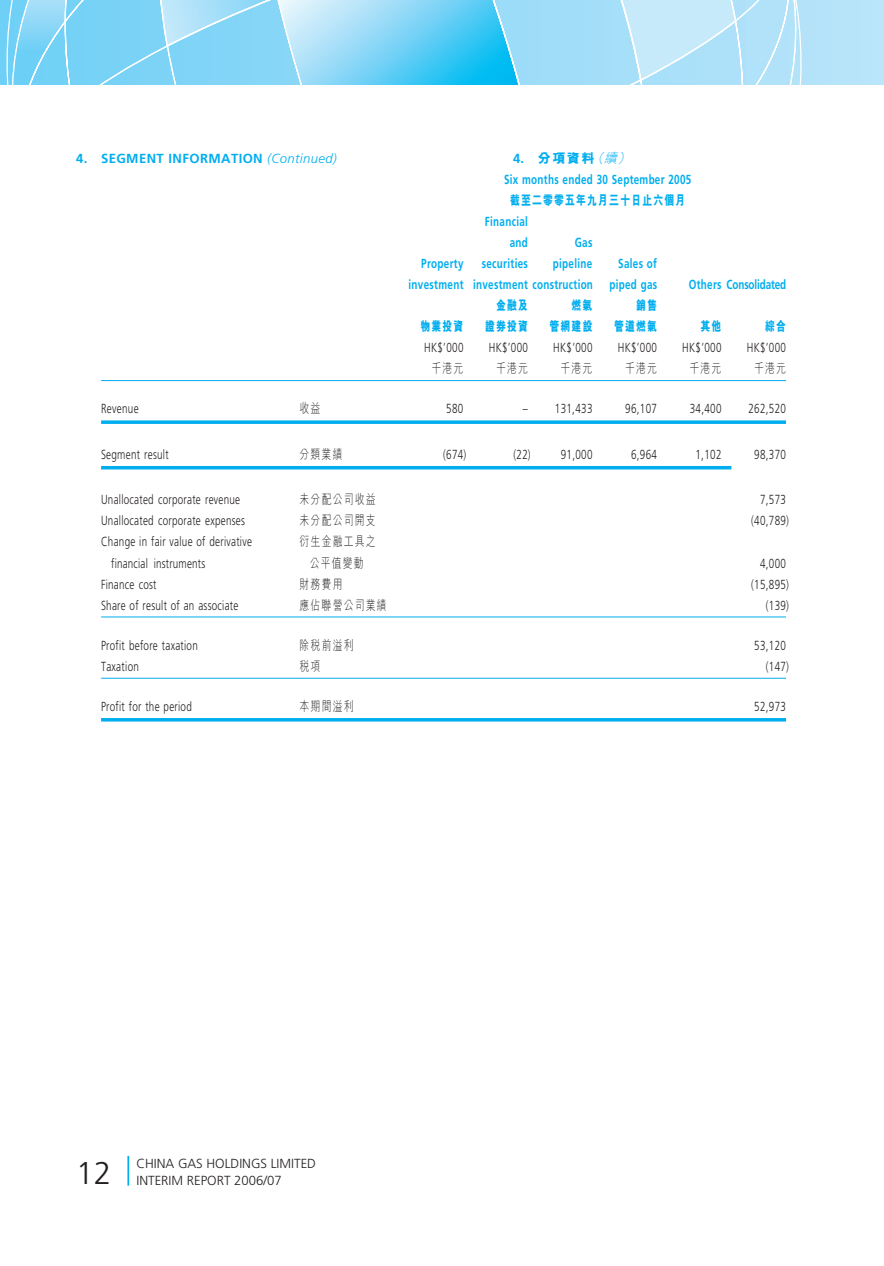
<style>
.page{position:relative;width:884px;height:1266px;background:#fff}
.page>*{position:absolute;margin:0;border:0;box-sizing:border-box;transform-origin:0 0}
.t1{font:300 31.5px "Frutiger";color:#231f20}
.t2{font:300 13.12px "Frutiger";letter-spacing:.025em;color:#231f20;scale:.75 1}
.t3{font:700 13.12px/21px "Frutiger";letter-spacing:.03em;color:#00aeef;text-align:right;scale:.75 1}
.t4{font:300 13.12px "M Hei";letter-spacing:.115em;color:#231f20;scale:.75 1}
.t5{font:300 13.12px/17.5px "Frutiger";color:#231f20}
.t6{font:800 13.12px "M Hei";letter-spacing:.115em;color:#00aeef;scale:.75 1}
.t7{font:700 13.12px "Frutiger";letter-spacing:.03em;color:#00aeef}
.t8{font:700 13.12px "Frutiger";letter-spacing:-.015em;color:#00aeef;scale:.75 1}
.t9{font:800 13.12px "M Hei";letter-spacing:.115em;color:#00aeef}
.s1{font-weight:300;font-style:italic}
.s2{font-family:"Frutiger";font-weight:700}
</style>
<div class="page">
<div style="left:0;top:0;width:884px;height:85px;background:#b6e4f9"></div>
<svg style="left:0;top:0;width:802px;height:85px"></svg>
<svg style="left:19px;top:0;width:770px;height:85px"></svg>
<svg style="left:642px;top:0;width:94px;height:85px"></svg>
<svg style="left:25px;top:0;width:617px;height:85px;background:#87d7f7"></svg>
<hr style="left:127px;top:1155px;width:2px;height:30px;background:#00aeef">
<hr style="left:101px;top:380px;width:685px;height:1px;background:#00aeef">
<svg style="left:101px;top:420px;width:685px;height:4px;background:#1eb7f0"></svg>
<hr style="left:101px;top:466px;width:630px;height:3px;background:#00aeef">
<hr style="left:101px;top:616px;width:685px;height:1px;background:#00aeef">
<hr style="left:101px;top:677px;width:685px;height:1px;background:#00aeef">
<hr style="left:101px;top:718px;width:685px;height:3px;background:#00aeef">
<p class="t7" style="left:76px;top:153px;width:262px">4. SEGMENT INFORMATION <span class="s1">(Continued)</span></p>
<p class="t9" style="left:513px;top:153px;width:122px"><span class="s2">4.</span> 分項資料<span class="s1">（續）</span></p>
<p class="t3" style="left:504px;top:170px;width:251px">Six months ended 30 September 2005</p>
<p class="t6" style="left:510px;top:195px;width:235px">截至二零零五年九月三十日止六個月</p>
<p class="t3" style="left:485px;top:212px;width:59px">Financial and</p>
<p class="t3" style="left:575px;top:233px;width:25px">Gas</p>
<p class="t3" style="left:421px;top:254px;width:58px">Property</p>
<p class="t3" style="left:482px;top:254px;width:63px">securities</p>
<p class="t3" style="left:553px;top:254px;width:54px">pipeline</p>
<p class="t3" style="left:618px;top:254px;width:53px">Sales of</p>
<p class="t3" style="left:408px;top:275px;width:247px">investment investment construction</p>
<p class="t3" style="left:609px;top:275px;width:65px">piped gas</p>
<p class="t8" style="left:688px;top:279px;width:131px">Others Consolidated</p>
<p class="t6" style="left:496px;top:300px;width:44px">金融及</p>
<p class="t6" style="left:571px;top:300px;width:29px">燃氣</p>
<p class="t6" style="left:636px;top:300px;width:29px">銷售</p>
<p class="t6" style="left:420px;top:321px;width:59px">物業投資</p>
<p class="t6" style="left:485px;top:321px;width:59px">證券投資</p>
<p class="t6" style="left:549px;top:321px;width:59px">管網建設</p>
<p class="t6" style="left:614px;top:321px;width:59px">管道燃氣</p>
<p class="t6" style="left:700px;top:321px;width:29px">其他</p>
<p class="t6" style="left:765px;top:321px;width:29px">綜合</p>
<p class="t2" style="left:424px;top:342px;width:54px">HK$’000</p>
<p class="t2" style="left:489px;top:342px;width:54px">HK$’000</p>
<p class="t2" style="left:553px;top:342px;width:54px">HK$’000</p>
<p class="t2" style="left:618px;top:342px;width:54px">HK$’000</p>
<p class="t2" style="left:682px;top:342px;width:54px">HK$’000</p>
<p class="t2" style="left:747px;top:342px;width:54px">HK$’000</p>
<p class="t4" style="left:431px;top:363px;width:44px">千港元</p>
<p class="t4" style="left:496px;top:363px;width:44px">千港元</p>
<p class="t4" style="left:560px;top:363px;width:44px">千港元</p>
<p class="t4" style="left:625px;top:363px;width:44px">千港元</p>
<p class="t4" style="left:689px;top:363px;width:44px">千港元</p>
<p class="t4" style="left:754px;top:363px;width:44px">千港元</p>
<p class="t2" style="left:101px;top:403px;width:52px">Revenue</p>
<p class="t4" style="left:300px;top:403px;width:29px">收益</p>
<p class="t2" style="left:446px;top:403px;width:24px">580</p>
<p class="t2" style="left:523px;top:403px;width:94px">– 131,433</p>
<p class="t2" style="left:625px;top:403px;width:44px">96,107</p>
<p class="t2" style="left:689px;top:403px;width:44px">34,400</p>
<p class="t2" style="left:748px;top:403px;width:52px">262,520</p>
<p class="t2" style="left:101px;top:449px;width:92px">Segment result</p>
<p class="t4" style="left:300px;top:449px;width:59px">分類業績</p>
<p class="t2" style="left:443px;top:449px;width:32px">(674)</p>
<p class="t2" style="left:513px;top:449px;width:107px">(22) 91,000</p>
<p class="t2" style="left:631px;top:449px;width:36px">6,964</p>
<p class="t2" style="left:695px;top:449px;width:36px">1,102</p>
<p class="t2" style="left:754px;top:449px;width:44px">98,370</p>
<p class="t2" style="left:101px;top:494px;width:187px">Unallocated corporate revenue</p>
<p class="t4" style="left:300px;top:494px;width:103px">未分配公司收益</p>
<p class="t2" style="left:760px;top:494px;width:36px">7,573</p>
<p class="t2" style="left:101px;top:515px;width:193px">Unallocated corporate expenses</p>
<p class="t4" style="left:300px;top:515px;width:103px">未分配公司開支</p>
<p class="t2" style="left:751px;top:515px;width:52px">(40,789)</p>
<p class="t2" style="left:101px;top:536px;width:203px">Change in fair value of derivative</p>
<p class="t4" style="left:300px;top:536px;width:103px">衍生金融工具之</p>
<p class="t2" style="left:111px;top:557px;width:127px">financial instruments</p>
<p class="t4" style="left:310px;top:557px;width:74px">公平值變動</p>
<p class="t2" style="left:760px;top:557px;width:36px">4,000</p>
<p class="t2" style="left:101px;top:578px;width:75px">Finance cost</p>
<p class="t4" style="left:300px;top:578px;width:59px">財務費用</p>
<p class="t2" style="left:751px;top:578px;width:52px">(15,895)</p>
<p class="t2" style="left:101px;top:599px;width:185px">Share of result of an associate</p>
<p class="t4" style="left:300px;top:599px;width:118px">應佔聯營公司業績</p>
<p class="t2" style="left:766px;top:599px;width:32px">(139)</p>
<p class="t2" style="left:101px;top:639px;width:131px">Profit before taxation</p>
<p class="t4" style="left:300px;top:640px;width:74px">除稅前溢利</p>
<p class="t2" style="left:754px;top:639px;width:44px">53,120</p>
<p class="t2" style="left:101px;top:660px;width:52px">Taxation</p>
<p class="t4" style="left:300px;top:661px;width:29px">稅項</p>
<p class="t2" style="left:766px;top:660px;width:32px">(147)</p>
<p class="t2" style="left:101px;top:701px;width:122px">Profit for the period</p>
<p class="t4" style="left:300px;top:701px;width:74px">本期間溢利</p>
<p class="t2" style="left:754px;top:701px;width:44px">52,973</p>
<h1 class="t1" style="left:76px;top:1159px;width:37px">12</h1>
<p class="t5" style="left:136px;top:1155px;width:181px">CHINA GAS HOLDINGS LIMITED<br>INTERIM REPORT 2006/07</p>
</div>
